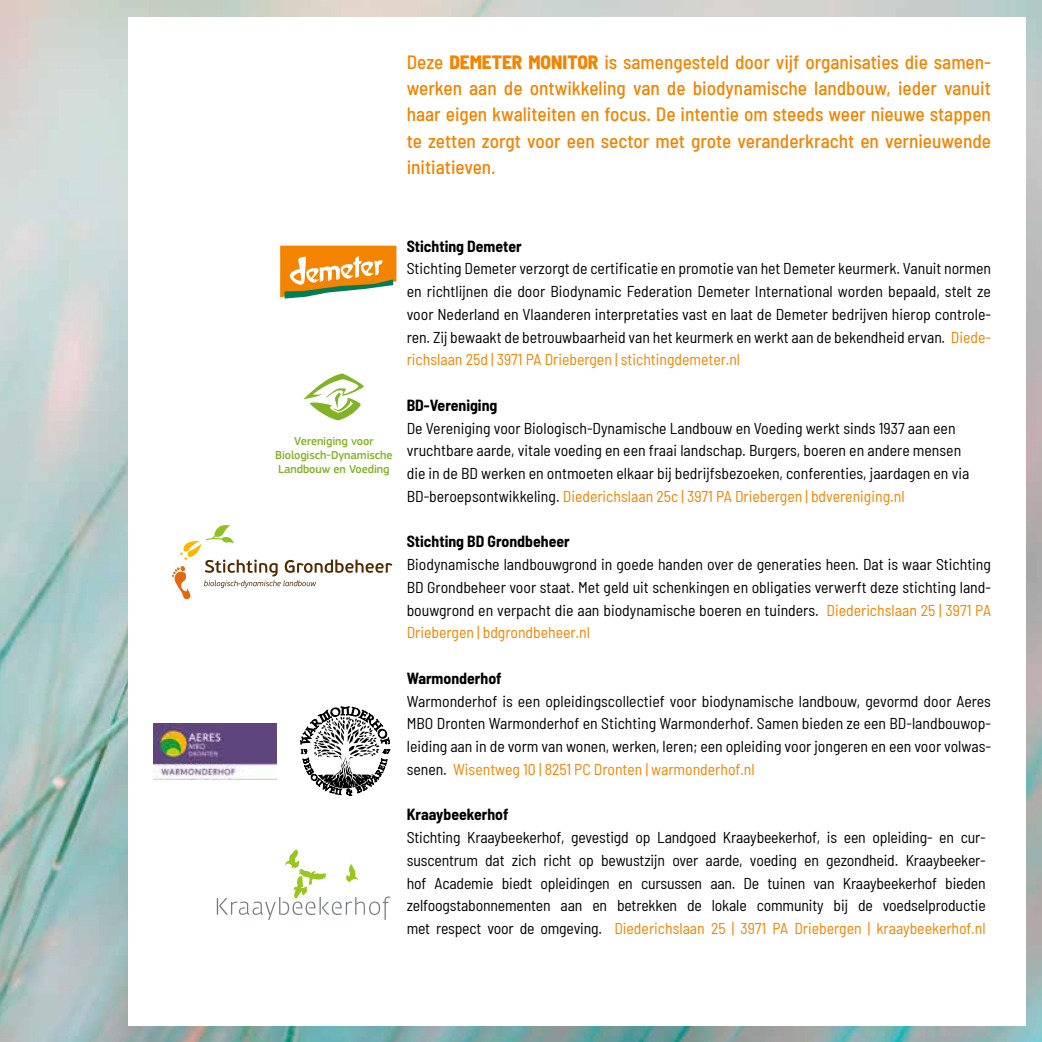
<style>
.page{position:relative;width:1042px;height:1042px;background:#fff}
.page>*{position:absolute;margin:0;border:0;box-sizing:border-box;transform-origin:0 0}
.t1{font:500 semi-condensed 19.25px/26.2px "Barlow";color:#f28402;text-align:justify}
.t2{font:semi-condensed 15.75px/22.8px "Barlow";color:#000;text-align:justify}
.t3{font:700 semi-condensed 15.75px "Barlow";color:#000}
.t4{font:500 12.08px/14.5px "PF Square Sans Pro";letter-spacing:-.01em;color:#82b225;text-align:center}
.s1{font-weight:800}
.s2{color:#f28402}
</style>
<div class="page">
<img style="left:0;top:0;width:1042px;height:1042px">
<div style="left:128px;top:17px;width:897px;height:1008px;background:#fff"></div>
<svg style="left:172px;top:525px;width:220px;height:74px"></svg>
<svg style="left:217px;top:849px;width:173px;height:71px"></svg>
<svg style="left:304px;top:373px;width:60px;height:47px"></svg>
<svg style="left:280px;top:246px;width:116px;height:52px"></svg>
<svg style="left:301px;top:707px;width:89px;height:88px"></svg>
<img style="left:154px;top:723px;width:122px;height:57px">
<p class="t1" style="left:407px;top:50px;width:586px">Deze <span class="s1">DEMETER MONITOR</span> is samengesteld door vijf organisaties die samen&shy;werken aan de ontwikkeling van de biodynamische landbouw, ieder vanuit haar eigen kwaliteiten en focus. De intentie om steeds weer nieuwe stappen te zetten zorgt voor een sector met grote veranderkracht en vernieuwende initiatieven.</p>
<p class="t4" style="left:275px;top:434px;width:119px">Vereniging voor<br>Biologisch-Dynamische<br>Landbouw en Voeding</p>
<p class="t3" style="left:407px;top:240px;width:116px">Stichting Demeter</p>
<p class="t2" style="left:407px;top:256px;width:586px">Stichting Demeter verzorgt de certificatie en promotie van het Demeter keurmerk. Vanuit normen en richtlijnen die door Biodynamic Federation Demeter International worden bepaald, stelt ze voor Nederland en Vlaanderen interpretaties vast en laat de Demeter bedrijven hierop controle&shy;ren. Zij bewaakt de betrouwbaarheid van het keurmerk en werkt aan de bekendheid ervan. <span class="s2">Diede&shy;richslaan 25d | 3971 PA Driebergen | stichtingdemeter.nl</span></p>
<p class="t3" style="left:407px;top:394px;width:92px">BD-Vereniging</p>
<p class="t2" style="left:407px;top:415px;width:564px;text-align:left">De Vereniging voor Biologisch-Dynamische Landbouw en Voeding werkt sinds 1937 aan een vruchtbare aarde, vitale voeding en een fraai landschap. Burgers, boeren en andere mensen die in de BD werken en ontmoeten elkaar bij bedrijfsbezoeken, conferenties, jaardagen en via BD-beroepsontwikkeling. <span class="s2">Diederichslaan 25c | 3971 PA Driebergen | bdvereniging.nl</span></p>
<p class="t3" style="left:407px;top:535px;width:165px">Stichting BD Grondbeheer</p>
<p class="t2" style="left:407px;top:552px;width:586px">Biodynamische landbouwgrond in goede handen over de generaties heen. Dat is waar Stichting BD Grondbeheer voor staat. Met geld uit schenkingen en obligaties verwerft deze stichting land&shy;bouwgrond en verpacht die aan biodynamische boeren en tuinders. <span class="s2">Diederichslaan 25 | 3971 PA Driebergen | bdgrondbeheer.nl</span></p>
<p class="t3" style="left:407px;top:667px;width:96px">Warmonderhof</p>
<p class="t2" style="left:407px;top:688px;width:586px">Warmonderhof is een opleidingscollectief voor biodynamische landbouw, gevormd door Aeres MBO Dronten Warmonderhof en Stichting Warmonderhof. Samen bieden ze een BD-landbouwop&shy;leiding aan in de vorm van wonen, werken, leren; een opleiding voor jongeren en een voor volwas&shy;senen. <span class="s2">Wisentweg 10 | 8251 PC Dronten | warmonderhof.nl</span></p>
<p class="t3" style="left:407px;top:803px;width:103px">Kraaybeekerhof</p>
<p class="t2" style="left:407px;top:825px;width:580px">Stichting Kraaybeekerhof, gevestigd op Landgoed Kraaybeekerhof, is een opleiding- en cur&shy;suscentrum dat zich richt op bewustzijn over aarde, voeding en gezondheid. Kraaybeeker&shy;hof Academie biedt opleidingen en cursussen aan. De tuinen van Kraaybeekerhof bieden zelfoogstabonnementen aan en betrekken de lokale community bij de voedselproductie met respect voor de omgeving. <span class="s2">Diederichslaan 25 | 3971 PA Driebergen | kraaybeekerhof.nl</span></p>
</div>
